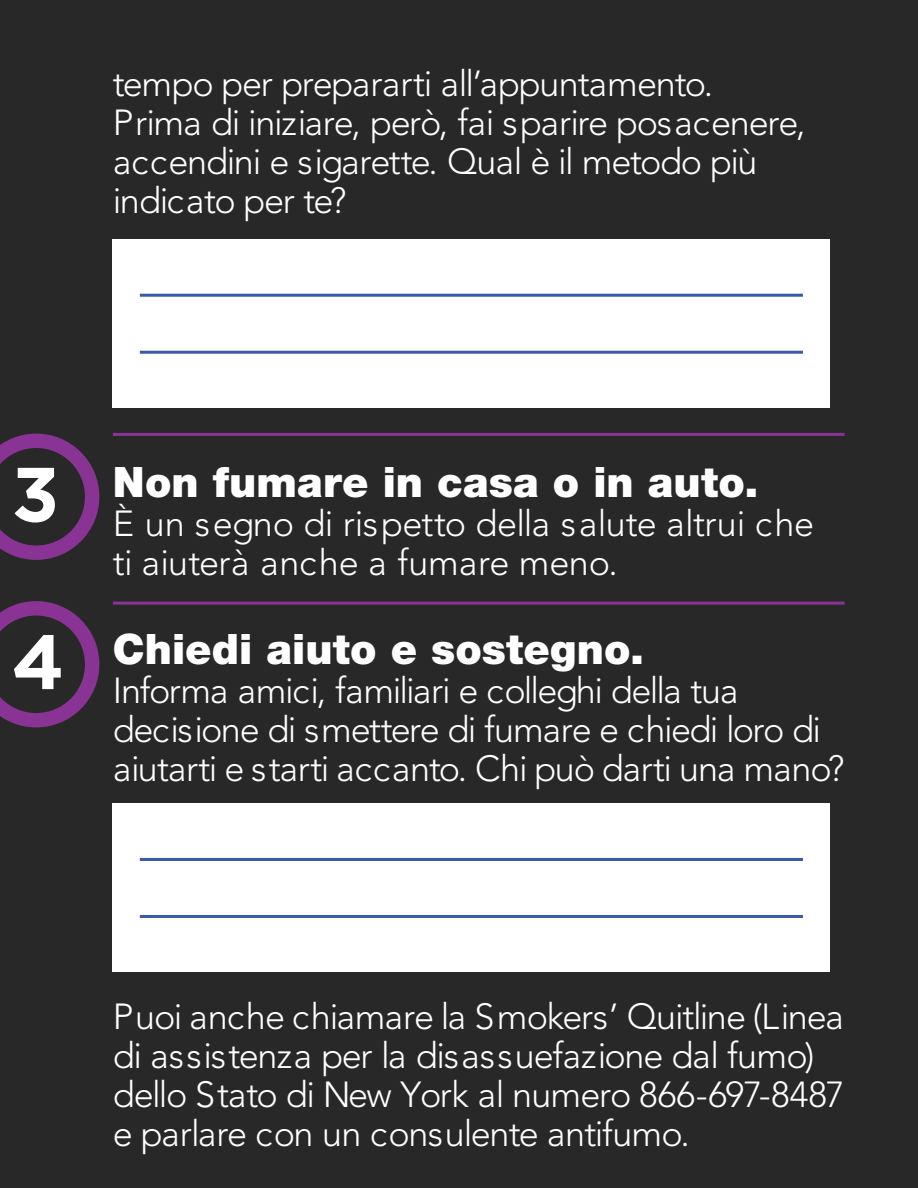
<style>
.page{position:relative;width:918px;height:1188px;background:#292829}
.page>*{position:absolute;margin:0;border:0;box-sizing:border-box;transform-origin:0 0}
.body_copy{font:700 76.8px "Gotham";color:#fff}
.headline{font:900 42px "Helvetica Neue LT Std";letter-spacing:.005em;color:#fff}
.Body_Copy_w_writing{font:300 36px/39px "Avenir LT Std";letter-spacing:-.03em;color:#fff}
.Body_copy_with_rule{font:300 36px/39px "Avenir LT Std";letter-spacing:-.005em;color:#fff}
</style>
<div class="page">
<hr style="left:113px;top:433px;width:732px;height:3px;background:#893494">
<hr style="left:113px;top:602px;width:732px;height:3px;background:#893494">
<div style="left:113px;top:240px;width:717px;height:168px;background:#fff"></div>
<hr style="left:140px;top:294px;width:663px;height:3px;background:#3c58a8">
<hr style="left:140px;top:351px;width:663px;height:3px;background:#3c58a8">
<div style="left:113px;top:804px;width:717px;height:168px;background:#fff"></div>
<hr style="left:140px;top:858px;width:663px;height:3px;background:#3c58a8">
<hr style="left:140px;top:915px;width:663px;height:3px;background:#3c58a8">
<svg style="left:0;top:434px;width:99px;height:126px"></svg>
<svg style="left:0;top:601px;width:99px;height:126px"></svg>
<p class="Body_Copy_w_writing" style="left:113px;top:64px;width:694px">tempo per prepararti all’appuntamento.<br>Prima di iniziare, però, fai sparire posacenere, accendini e sigarette. Qual è il metodo più indicato per te?</p>
<p class="body_copy" style="left:12px;top:444px;width:49px">3</p>
<p class="body_copy" style="left:12px;top:611px;width:54px">4</p>
<p class="headline" style="left:113px;top:457px;width:647px">Non fumare in casa o in auto.</p>
<p class="Body_copy_with_rule" style="left:113px;top:504px;width:703px">È un segno di rispetto della salute altrui che ti aiuterà anche a fumare meno.</p>
<p class="headline" style="left:113px;top:624px;width:533px">Chiedi aiuto e sostegno.</p>
<p class="Body_Copy_w_writing" style="left:113px;top:671px;width:733px">Informa amici, familiari e colleghi della tua decisione di smettere di fumare e chiedi loro di aiutarti e starti accanto. Chi può darti una mano?</p>
<p class="Body_Copy_w_writing" style="left:113px;top:997px;width:733px">Puoi anche chiamare la Smokers’ Quitline (Linea di assistenza per la disassuefazione dal fumo) dello Stato di New York al numero 866-697-8487 e parlare con un consulente antifumo.</p>
</div>
